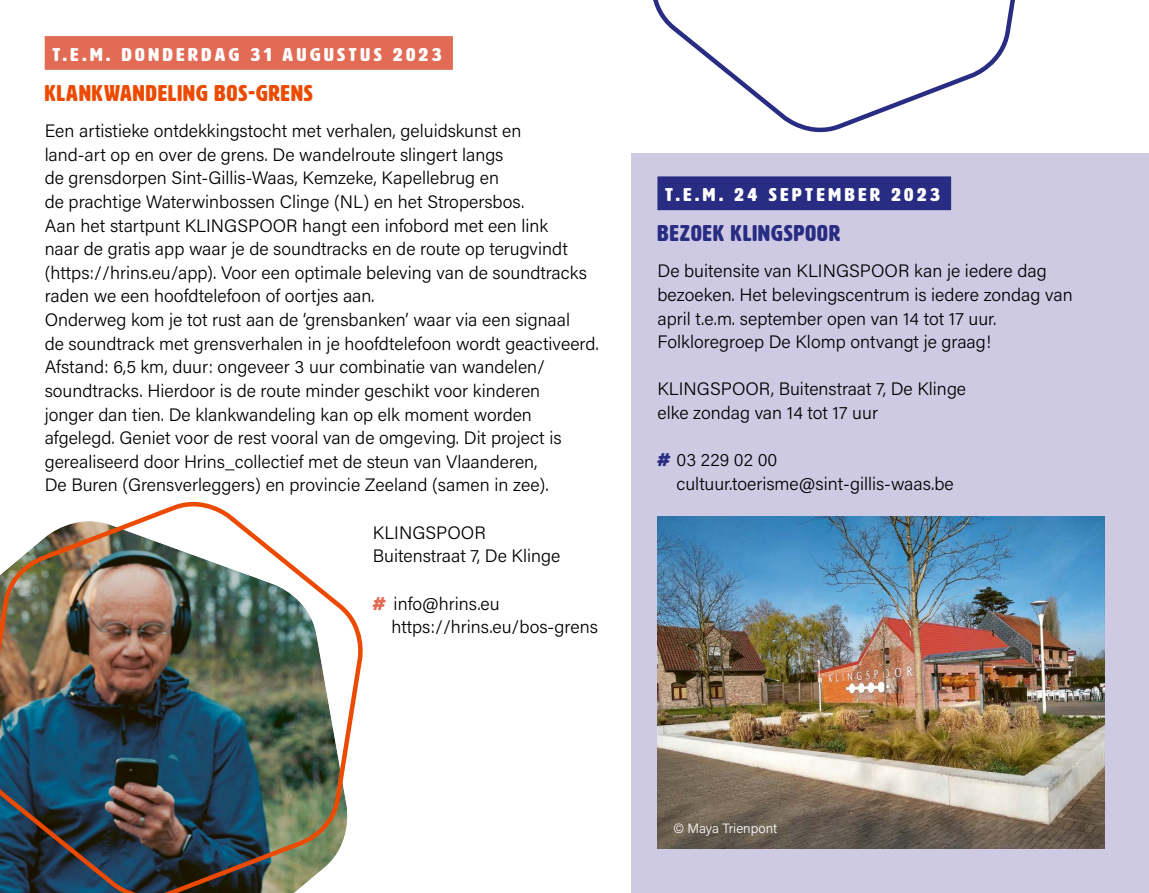
<style>
.page{position:relative;width:1149px;height:893px;background:#fff}
.page>*{position:absolute;margin:0;border:0;box-sizing:border-box;transform-origin:0 0}
.Activiteit-Rood{font:22.5px "HWT Artz";letter-spacing:.05em;color:#eb4a00}
.Activiteit-Rood-2{font:22.5px "HWT Artz";letter-spacing:.05em;color:#282c82}
.Data-Rood{font:18.22px "HWT Artz";letter-spacing:.18em;color:#fff;scale:1.11 1}
.body{font:300 18px/23.6px "Acumin Pro";color:#000}
.body-2{font:300 13.5px "Acumin Pro";letter-spacing:-.005em;color:#fff}
.s1{font-family:"HWT Artz";font-weight:400;color:#e26b56}
.s2{font-family:"HWT Artz";font-weight:400;color:#282c82}
</style>
<div class="page">
<div style="left:631px;top:153px;width:517px;height:740px;background:#cfcae3"></div>
<div style="left:45px;top:36px;width:408px;height:34px;background:#e26b56"></div>
<div style="left:657px;top:176px;width:293px;height:34px;background:#282c82"></div>
<img style="left:657px;top:517px;width:446px;height:331px">
<svg style="left:653px;top:0;width:362px;height:133px"></svg>
<img style="left:0;top:501px;width:363px;height:392px">
<p class="Data-Rood" style="left:52px;top:45px;width:352px">T.E.M. DONDERDAG 31 AUGUSTUS 2023</p>
<p class="Activiteit-Rood" style="left:45px;top:81px;width:269px">KLANKWANDELING BOS-GRENS</p>
<p class="body" style="left:45px;top:118px;width:544px">Een artistieke ontdekkingstocht met verhalen, geluidskunst en land-art op en over de grens. De wandelroute slingert langs<br>de grensdorpen Sint-Gillis-Waas, Kemzeke, Kapellebrug en<br>de prachtige Waterwinbossen Clinge (NL) en het Stropersbos.<br>Aan het startpunt KLINGSPOOR hangt een infobord met een link naar de gratis app waar je de soundtracks en de route op terugvindt (https://hrins.eu/app). Voor een optimale beleving van de soundtracks raden we een hoofdtelefoon of oortjes aan.</p>
<p class="body" style="left:45px;top:307px;width:555px">Onderweg kom je tot rust aan de ‘grensbanken’ waar via een signaal<br>de soundtrack met grensverhalen in je hoofdtelefoon wordt geactiveerd.<br>Afstand: 6,5 km, duur: ongeveer 3 uur combinatie van wandelen/ soundtracks. Hierdoor is de route minder geschikt voor kinderen<br>jonger dan tien. De klankwandeling kan op elk moment worden afgelegd. Geniet voor de rest vooral van de omgeving. Dit project is gerealiseerd door Hrins_collectief met de steun van Vlaanderen,<br>De Buren (Grensverleggers) en provincie Zeeland (samen in zee).</p>
<p class="body" style="left:373px;top:520px;width:114px">KLINGSPOOR</p>
<p class="body" style="left:373px;top:543px;width:189px">Buitenstraat 7, De Klinge</p>
<p class="body" style="left:373px;top:591px;width:128px"><span class="s1">#</span> info@hrins.eu</p>
<p class="body" style="left:391px;top:614px;width:208px">https://hrins.eu/bos-grens</p>
<p class="Data-Rood" style="left:665px;top:185px;width:249px">T.E.M. 24 SEPTEMBER 2023</p>
<p class="Activiteit-Rood-2" style="left:657px;top:221px;width:184px">BEZOEK KLINGSPOOR</p>
<p class="body" style="left:657px;top:258px;width:416px">De buitensite van KLINGSPOOR kan je iedere dag bezoeken. Het belevingscentrum is iedere zondag van april t.e.m. september open van 14 tot 17 uur.<br>Folkloregroep De Klomp ontvangt je graag!</p>
<p class="body" style="left:657px;top:377px;width:310px">KLINGSPOOR, Buitenstraat 7, De Klinge elke zondag van 14 tot 17 uur</p>
<p class="body" style="left:657px;top:447px;width:121px"><span class="s2">#</span> 03 229 02 00</p>
<p class="body" style="left:676px;top:471px;width:278px">cultuur.toerisme@sint-gillis-waas.be</p>
<p class="body-2" style="left:673px;top:819px;width:105px">© Maya Trienpont</p>
</div>
